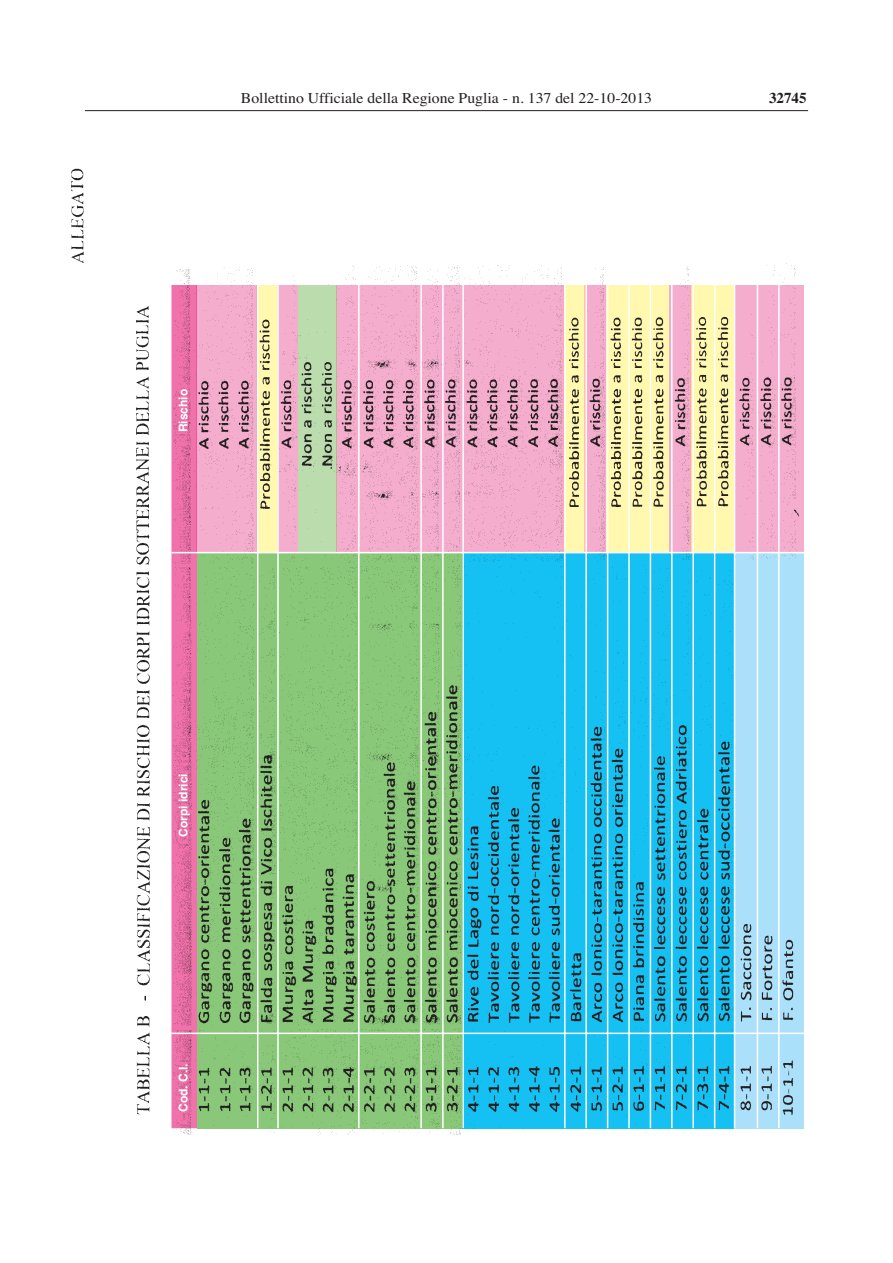
<style>
.page{position:relative;width:893px;height:1263px;background:#fff}
.page>*{position:absolute;margin:0;border:0;box-sizing:border-box;transform-origin:0 0}
.t1{font:15px "Times";color:#231f20;scale:1.05 1}
.t2{font:700 15px "Times";color:#231f20}
.t3{font:700 12px "Helvetica";color:#fff}
</style>
<div class="page">
<div style="left:734px;top:553px;width:69px;height:575px;background:#aae0f9"></div>
<div style="left:734px;top:285px;width:69px;height:268px;background:#f5adce"></div>
<hr style="left:85px;top:110px;width:723px;height:1px;background:#231f20">
<img style="left:71px;top:168px;width:727px;height:967px">
<hr style="left:171px;top:1033px;width:633px;height:1px;background:#fff">
<hr style="left:171px;top:552px;width:633px;height:1px;background:#fff">
<hr style="left:257px;top:285px;width:1px;height:843px;background:#fff">
<hr style="left:277px;top:285px;width:2px;height:843px;background:#fff">
<hr style="left:358px;top:285px;width:1px;height:843px;background:#fff">
<hr style="left:420px;top:285px;width:2px;height:843px;background:#fff">
<hr style="left:442px;top:285px;width:1px;height:843px;background:#fff">
<hr style="left:462px;top:285px;width:2px;height:843px;background:#fff">
<hr style="left:564px;top:285px;width:1px;height:843px;background:#fff">
<hr style="left:585px;top:285px;width:2px;height:843px;background:#fff">
<hr style="left:607px;top:285px;width:1px;height:843px;background:#fff">
<hr style="left:628px;top:285px;width:1px;height:843px;background:#fff">
<hr style="left:649px;top:285px;width:2px;height:843px;background:#fff">
<hr style="left:671px;top:285px;width:1px;height:843px;background:#fff">
<hr style="left:692px;top:285px;width:2px;height:843px;background:#fff">
<hr style="left:714px;top:285px;width:1px;height:843px;background:#fff">
<hr style="left:733px;top:285px;width:2px;height:843px;background:#fff">
<hr style="left:756px;top:285px;width:2px;height:843px;background:#fff">
<hr style="left:778px;top:285px;width:1px;height:843px;background:#fff">
<p class="t1" style="left:241px;top:92px;width:393px">Bollettino Ufficiale della Regione Puglia - n. 137 del 22-10-2013</p>
<p class="t2" style="left:769px;top:92px;width:39px">32745</p>
<p class="t3" style="left:179px;top:432px;width:45px;rotate:-90deg">Rischio</p>
<p class="t3" style="left:179px;top:837px;width:65px;rotate:-90deg">Corpi idrici</p>
<p class="t3" style="left:179px;top:1112px;width:50px;rotate:-90deg">Cod. C.I.</p>
</div>
